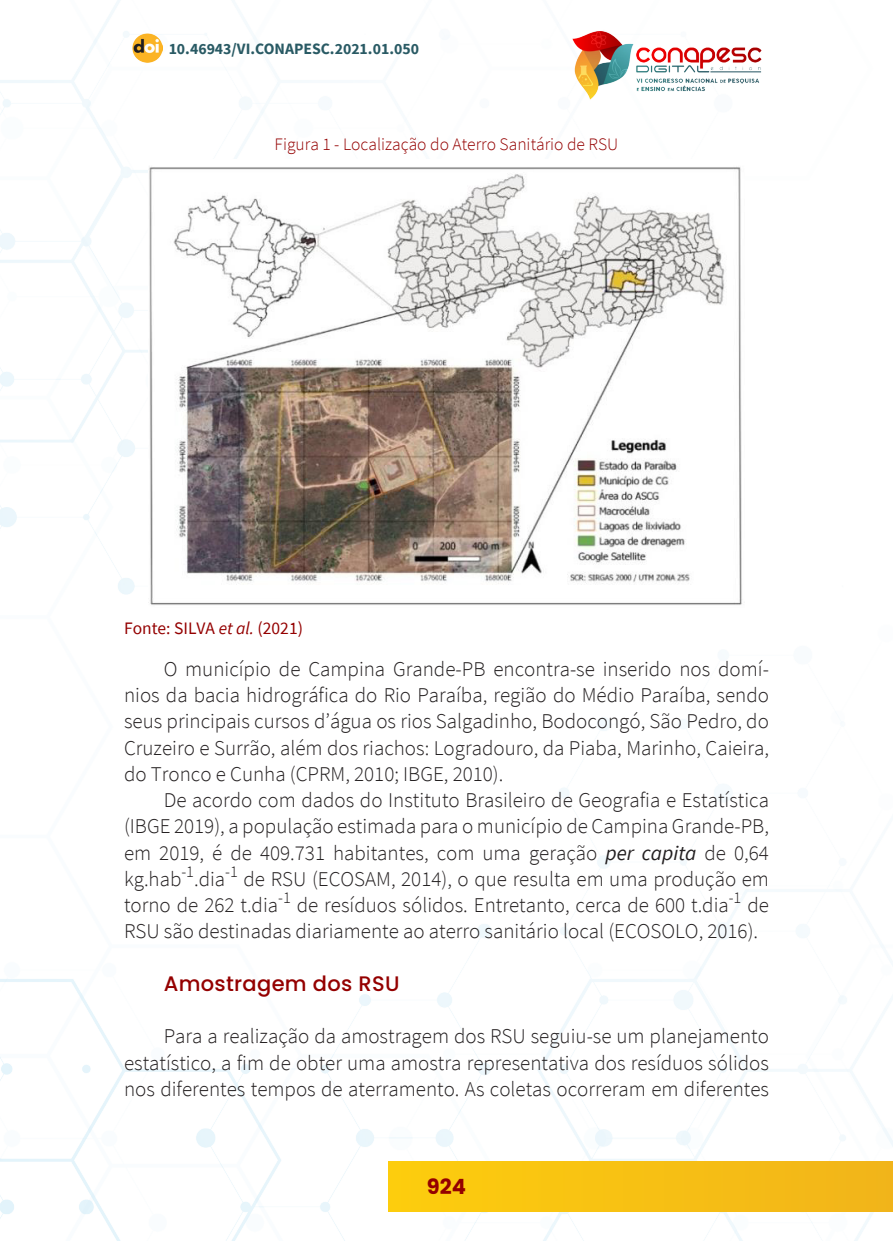
<style>
.page{position:relative;width:893px;height:1241px;background:#fff}
.page>*{position:absolute;margin:0;border:0;box-sizing:border-box;transform-origin:0 0}
._7_CORPO{font:300 21px/26.2px "Source Sans Pro";color:#231f20;text-align:justify}
._10_SUBTÍTULO_2{font:500 21px "Poppins";letter-spacing:.015em;color:#940000}
.t1{font:700 21px "Poppins";color:#940000}
._12_LEGENDAS{font:300 17.5px "Source Sans Pro";color:#940000}
._13_FONTES{font:17.5px "Source Sans Pro";color:#940000}
.t2{font:700 15.75px "Source Sans Pro";color:#295a64}
.s1{font-style:italic}
.s2{font-weight:400;font-style:italic}
</style>
<div class="page">
<div style="left:389px;top:1161px;width:504px;height:49px;background:#f7c113"></div>
<img style="left:572px;top:31px;width:190px;height:69px">
<img style="left:132px;top:33px;width:30px;height:30px">
<img style="left:149px;top:167px;width:593px;height:438px">
<p class="t2" style="left:169px;top:38px;width:252px">10.46943/VI.CONAPESC.2021.01.050</p>
<p class="_12_LEGENDAS" style="left:275px;top:134px;width:345px">Figura 1 - Localização do Aterro Sanitário de RSU</p>
<p class="_13_FONTES" style="left:124px;top:616px;width:180px">Fonte: SILVA <span class="s1">et al.</span> (2021)</p>
<p class="_7_CORPO" style="left:124px;top:655px;width:646px;text-indent:40px">O município de Campina Grande-PB encontra-se inserido nos domí&shy;nios da bacia hidrográfica do Rio Paraíba, região do Médio Paraíba, sendo seus principais cursos d’água os rios Salgadinho, Bodocongó, São Pedro, do Cruzeiro e Surrão, além dos riachos: Logradouro, da Piaba, Marinho, Caieira, do Tronco e Cunha (CPRM, 2010; IBGE, 2010).</p>
<p class="_7_CORPO" style="left:124px;top:786px;width:646px;text-indent:40px">De acordo com dados do Instituto Brasileiro de Geografia e Estatística (IBGE 2019), a população estimada para o município de Campina Grande-PB, em 2019, é de 409.731 habitantes, com uma geração <span class="s2">per capita</span> de 0,64 kg.hab<sup>-1</sup>.dia<sup>-1</sup> de RSU (ECOSAM, 2014), o que resulta em uma produção em torno de 262 t.dia<sup>-1</sup> de resíduos sólidos. Entretanto, cerca de 600 t.dia<sup>-1</sup> de RSU são destinadas diariamente ao aterro sanitário local (ECOSOLO, 2016).</p>
<p class="_10_SUBTÍTULO_2" style="left:164px;top:971px;width:237px">Amostragem dos RSU</p>
<p class="_7_CORPO" style="left:124px;top:1023px;width:646px;text-indent:40px">Para a realização da amostragem dos RSU seguiu-se um planejamento estatístico, a fim de obter uma amostra representativa dos resíduos sólidos nos diferentes tempos de aterramento. As coletas ocorreram em diferentes</p>
<p class="t1" style="left:427px;top:1173px;width:41px">924</p>
</div>
